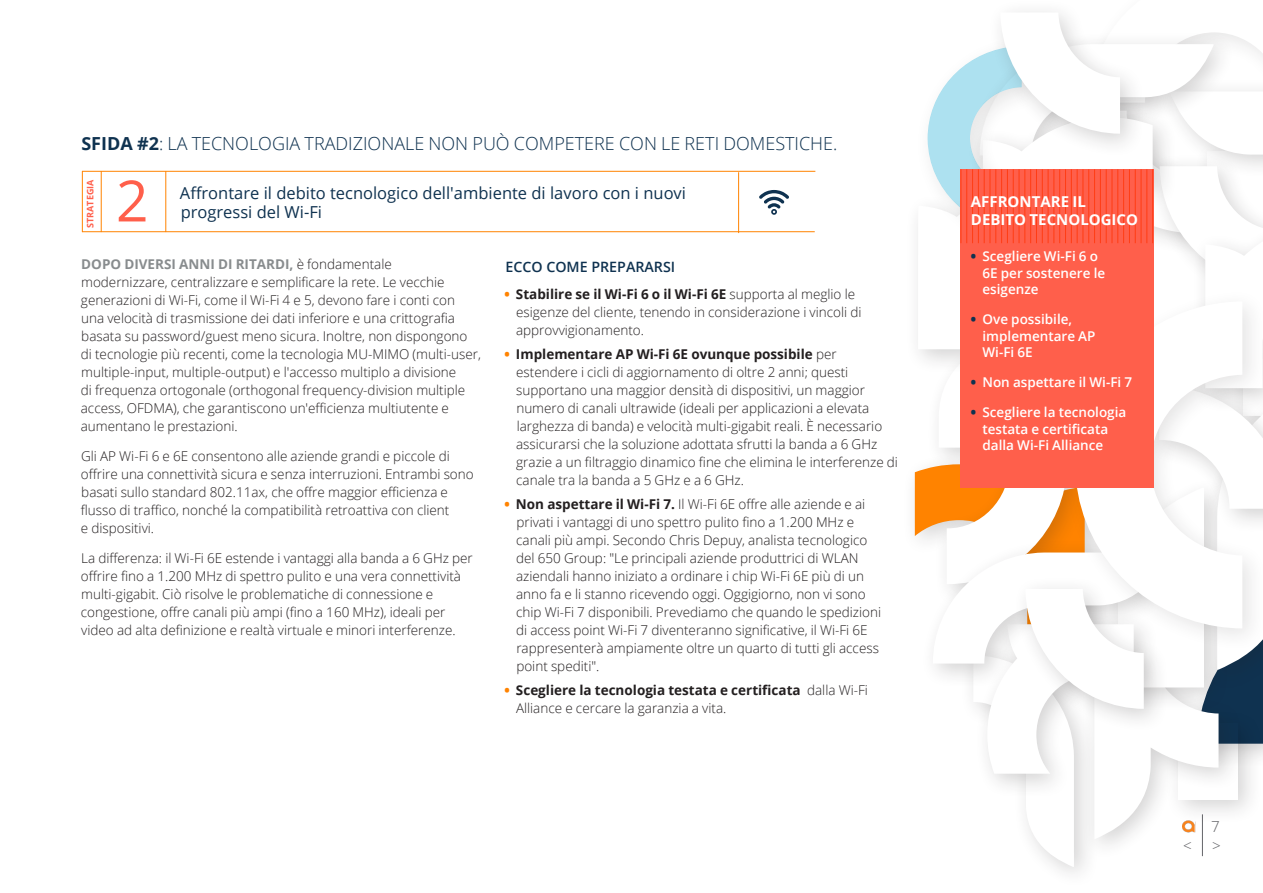
<style>
.page{position:relative;width:1263px;height:893px;background:#fff}
.page>*{position:absolute;margin:0;border:0;box-sizing:border-box;transform-origin:0 0}
.sub{font:57px "Open Sans";color:#ff5f4b}
.text{font:300 18px "Open Sans";color:#0f3250}
.strategy{font:16.5px "Open Sans";color:#0f3250}
.toc_text{font:300 15.15px "Open Sans";color:#646569}
.sidehed{font:700 15px/18px "Open Sans";color:#fff}
.how{font:600 14.25px "Open Sans";color:#0f3250}
.text-2{font:300 13.5px/18px "Open Sans";color:#231f20}
.sidetext{font:600 13.5px/16.5px "Open Sans";color:#fff}
.sub-2{font:700 9px "Open Sans";color:#ff5f4b}
.s1{font-weight:700}
.s2{font-weight:700;color:#888c8e}
.s3{font-weight:800;color:#ff8300}
.s4{font-weight:800;color:#0f3250}
</style>
<div class="page">
<hr style="left:82px;top:231px;width:733px;height:1px;background:#ff8300">
<hr style="left:82px;top:171px;width:733px;height:1px;background:#ff8300">
<hr style="left:165px;top:171px;width:1px;height:61px;background:#ff8300">
<hr style="left:101px;top:171px;width:1px;height:61px;background:#ff8300">
<hr style="left:82px;top:171px;width:1px;height:61px;background:#ff8300">
<svg style="left:759px;top:190px;width:30px;height:25px"></svg>
<hr style="left:738px;top:172px;width:1px;height:61px;background:#ff8300">
<svg style="left:915px;top:11px;width:348px;height:856px"></svg>
<div style="left:960px;top:169px;width:193px;height:319px;background:#ff5f4b"></div>
<hr style="left:960px;top:169px;width:1px;height:74px;background:#ff8300">
<hr style="left:966px;top:169px;width:1px;height:74px;background:#ff8300">
<hr style="left:972px;top:169px;width:1px;height:74px;background:#ff8300">
<hr style="left:978px;top:169px;width:1px;height:74px;background:#ff8300">
<hr style="left:984px;top:169px;width:1px;height:74px;background:#ff8300">
<hr style="left:990px;top:169px;width:1px;height:74px;background:#ff8300">
<hr style="left:995px;top:169px;width:1px;height:74px;background:#ff8300">
<hr style="left:1001px;top:169px;width:1px;height:74px;background:#ff8300">
<hr style="left:1007px;top:169px;width:1px;height:74px;background:#ff8300">
<hr style="left:1013px;top:169px;width:1px;height:74px;background:#ff8300">
<hr style="left:1019px;top:169px;width:1px;height:74px;background:#ff8300">
<hr style="left:1024px;top:169px;width:1px;height:74px;background:#ff8300">
<hr style="left:1030px;top:169px;width:1px;height:74px;background:#ff8300">
<hr style="left:1036px;top:169px;width:1px;height:74px;background:#ff8300">
<hr style="left:1042px;top:169px;width:1px;height:74px;background:#ff8300">
<hr style="left:1048px;top:169px;width:1px;height:74px;background:#ff8300">
<hr style="left:1053px;top:169px;width:1px;height:74px;background:#ff8300">
<hr style="left:1059px;top:169px;width:1px;height:74px;background:#ff8300">
<hr style="left:1065px;top:169px;width:1px;height:74px;background:#ff8300">
<hr style="left:1071px;top:169px;width:1px;height:74px;background:#ff8300">
<hr style="left:1077px;top:169px;width:1px;height:74px;background:#ff8300">
<hr style="left:1082px;top:169px;width:1px;height:74px;background:#ff8300">
<hr style="left:1088px;top:169px;width:1px;height:74px;background:#ff8300">
<hr style="left:1094px;top:169px;width:1px;height:74px;background:#ff8300">
<hr style="left:1100px;top:169px;width:1px;height:74px;background:#ff8300">
<hr style="left:1106px;top:169px;width:1px;height:74px;background:#ff8300">
<hr style="left:1112px;top:169px;width:1px;height:74px;background:#ff8300">
<hr style="left:1117px;top:169px;width:1px;height:74px;background:#ff8300">
<hr style="left:1123px;top:169px;width:1px;height:74px;background:#ff8300">
<hr style="left:1129px;top:169px;width:1px;height:74px;background:#ff8300">
<hr style="left:1135px;top:169px;width:1px;height:74px;background:#ff8300">
<hr style="left:1141px;top:169px;width:1px;height:74px;background:#ff8300">
<hr style="left:1146px;top:169px;width:1px;height:74px;background:#ff8300">
<hr style="left:1152px;top:169px;width:1px;height:74px;background:#ff8300">
<p class="text" style="left:81px;top:131px;width:757px"><span class="s1">SFIDA #2</span>: LA TECNOLOGIA TRADIZIONALE NON PUÒ COMPETERE CON LE RETI DOMESTICHE.</p>
<p class="sub-2" style="left:84px;top:228px;width:50px;rotate:-90deg">STRATEGIA</p>
<p class="sub" style="left:116px;top:162px;width:34px">2</p>
<p class="strategy" style="left:180px;top:181px;width:508px">Affrontare il debito tecnologico dell'ambiente di lavoro con i nuovi</p>
<p class="strategy" style="left:181px;top:201px;width:143px">progressi del Wi-Fi</p>
<p class="text-2" style="left:81px;top:255px;width:402px"><span class="s2">DOPO DIVERSI ANNI DI RITARDI,</span> è fondamentale modernizzare, centralizzare e semplificare la rete. Le vecchie generazioni di Wi-Fi, come il Wi-Fi 4 e 5, devono fare i conti con una velocità di trasmissione dei dati inferiore e una crittografia basata su password/guest meno sicura. Inoltre, non dispongono di tecnologie più recenti, come la tecnologia MU-MIMO (multi-user, multiple-input, multiple-output) e l'accesso multiplo a divisione<br>di frequenza ortogonale (orthogonal frequency-division multiple access, OFDMA), che garantiscono un'efficienza multiutente e aumentano le prestazioni.</p>
<p class="text-2" style="left:81px;top:447px;width:394px">Gli AP Wi-Fi 6 e 6E consentono alle aziende grandi e piccole di offrire una connettività sicura e senza interruzioni. Entrambi sono basati sullo standard 802.11ax, che offre maggior efficienza e flusso di traffico, nonché la compatibilità retroattiva con client<br>e dispositivi.</p>
<p class="text-2" style="left:81px;top:549px;width:393px">La differenza: il Wi-Fi 6E estende i vantaggi alla banda a 6 GHz per offrire fino a 1.200 MHz di spettro pulito e una vera connettività multi-gigabit. Ciò risolve le problematiche di connessione e congestione, offre canali più ampi (fino a 160 MHz), ideali per video ad alta definizione e realtà virtuale e minori interferenze.</p>
<p class="how" style="left:505px;top:257px;width:171px">ECCO COME PREPARARSI</p>
<p class="text-2" style="left:516px;top:285px;width:347px;text-indent:-12px"><span class="s3">•</span> <span class="s1">Stabilire se il Wi-Fi 6 o il Wi-Fi 6E</span> supporta al meglio le esigenze del cliente, tenendo in considerazione i vincoli di approvvigionamento.</p>
<p class="text-2" style="left:516px;top:345px;width:383px;text-indent:-12px"><span class="s3">•</span> <span class="s1">Implementare AP Wi-Fi 6E ovunque possibile</span> per estendere i cicli di aggiornamento di oltre 2 anni; questi supportano una maggior densità di dispositivi, un maggior numero di canali ultrawide (ideali per applicazioni a elevata larghezza di banda) e velocità multi-gigabit reali. È necessario assicurarsi che la soluzione adottata sfrutti la banda a 6 GHz grazie a un filtraggio dinamico fine che elimina le interferenze di canale tra la banda a 5 GHz e a 6 GHz.</p>
<p class="text-2" style="left:516px;top:495px;width:367px;text-indent:-12px"><span class="s3">•</span> <span class="s1">Non aspettare il Wi-Fi 7.</span> Il Wi-Fi 6E offre alle aziende e ai privati i vantaggi di uno spettro pulito fino a 1.200 MHz e canali più ampi. Secondo Chris Depuy, analista tecnologico del 650 Group: "Le principali aziende produttrici di WLAN aziendali hanno iniziato a ordinare i chip Wi-Fi 6E più di un anno fa e li stanno ricevendo oggi. Oggigiorno, non vi sono chip Wi-Fi 7 disponibili. Prevediamo che quando le spedizioni di access point Wi-Fi 7 diventeranno significative, il Wi-Fi 6E rappresenterà ampiamente oltre un quarto di tutti gli access point spediti".</p>
<p class="text-2" style="left:516px;top:681px;width:353px;text-indent:-12px"><span class="s3">•</span> <span class="s1">Scegliere la tecnologia testata e certificata</span> dalla Wi-Fi<br>Alliance e cercare la garanzia a vita.</p>
<p class="sidehed" style="left:971px;top:193px;width:169px">AFFRONTARE IL<br>DEBITO TECNOLOGICO</p>
<p class="sidetext" style="left:982px;top:248px;width:124px;text-indent:-12px"><span class="s4">•</span> Scegliere Wi-Fi 6 o<br>6E per sostenere le esigenze</p>
<p class="sidetext" style="left:982px;top:311px;width:114px;text-indent:-12px"><span class="s4">•</span> Ove possibile, implementare AP<br>Wi-Fi 6E</p>
<p class="sidetext" style="left:971px;top:374px;width:163px"><span class="s4">•</span> Non aspettare il Wi-Fi 7</p>
<p class="sidetext" style="left:982px;top:404px;width:145px;text-indent:-12px"><span class="s4">•</span> Scegliere la tecnologia testata e certificata dalla Wi-Fi Alliance</p>
<p class="toc_text" style="left:1211px;top:816px;width:10px">7</p>
<p class="toc_text" style="left:1183px;top:835px;width:10px">&lt;</p>
<p class="toc_text" style="left:1212px;top:835px;width:10px">&gt;</p>
</div>
